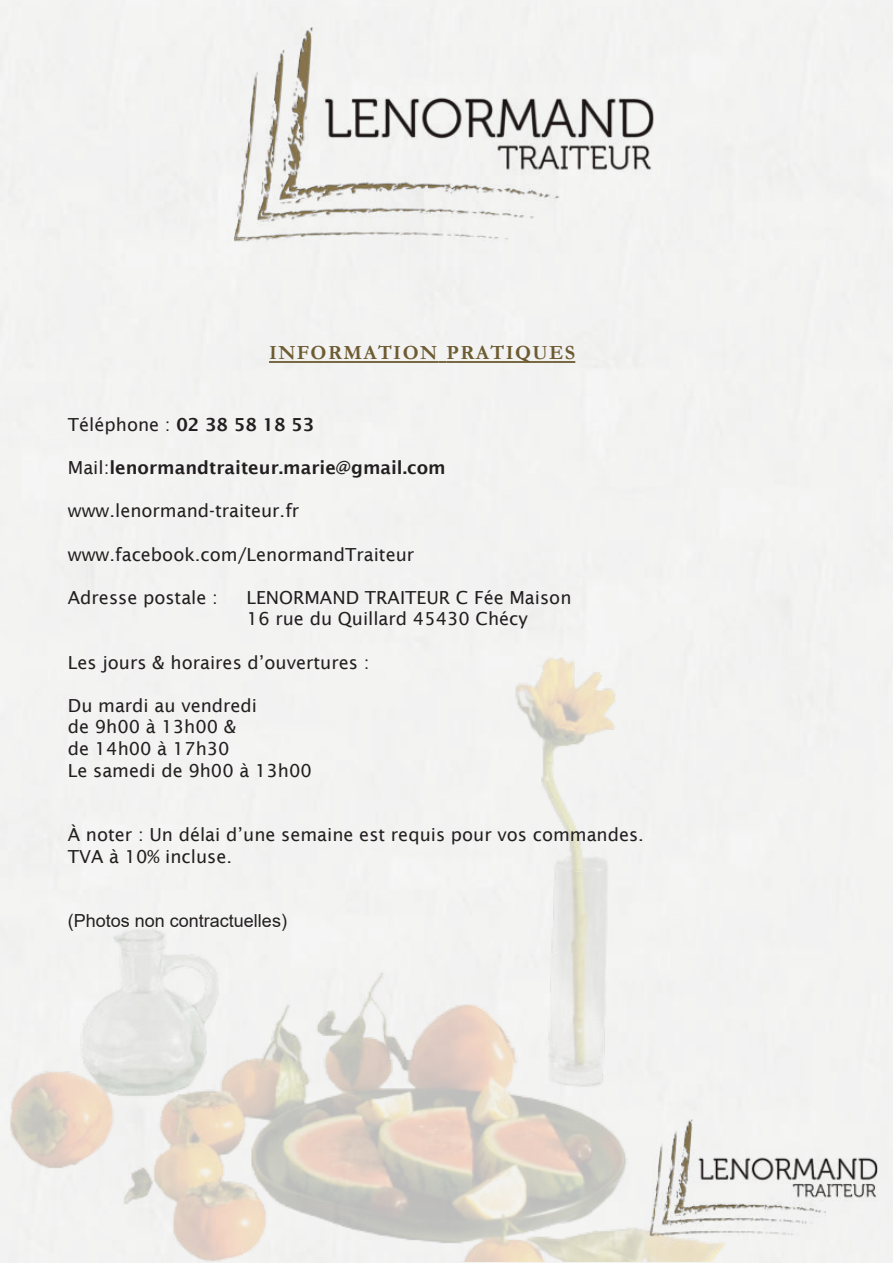
<style>
.page{position:relative;width:893px;height:1263px;background:#fff}
.page>*{position:absolute;margin:0;border:0;box-sizing:border-box;transform-origin:0 0}
.t1{font:700 20.25px "Garamond";letter-spacing:.065em;color:#6d5b31}
.t2{font:18px/21.6px "Lucida Sans";color:#231f20}
.t3{font:600 18px "Lucida Sans";color:#231f20}
.t4{font:18px "Arial";color:#231f20}
.s1{font-weight:600}
.s2{font-weight:400}
</style>
<div class="page">
<img style="left:0;top:288px;width:772px;height:974px">
<hr style="left:269px;top:361px;width:169px;height:2px;background:#6d5b31">
<svg style="left:438px;top:361px;width:9px;height:2px"></svg>
<hr style="left:447px;top:361px;width:128px;height:2px;background:#6d5b31">
<img style="left:643px;top:1106px;width:244px;height:154px">
<img style="left:222px;top:1px;width:450px;height:285px">
<p class="t1" style="left:269px;top:346px;width:308px">INFORMATION PRATIQUES</p>
<p class="t2" style="left:68px;top:415px;width:248px">Téléphone : <span class="s1">02 38 58 18 53</span></p>
<p class="t3" style="left:68px;top:460px;width:379px"><span class="s2">Mail:</span>lenormandtraiteur.marie@gmail.com</p>
<p class="t2" style="left:68px;top:501px;width:233px">www.lenormand-traiteur.fr</p>
<p class="t2" style="left:68px;top:545px;width:348px">www.facebook.com/LenormandTraiteur</p>
<p class="t2" style="left:68px;top:588px;width:152px">Adresse postale :</p>
<p class="t2" style="left:246px;top:588px;width:327px">LENORMAND TRAITEUR C Fée Maison<br>16 rue du Quillard 45430 Chécy</p>
<p class="t2" style="left:68px;top:653px;width:303px">Les jours &amp; horaires d’ouvertures :</p>
<p class="t2" style="left:68px;top:696px;width:245px">Du mardi au vendredi<br>de 9h00 à 13h00 &amp;<br>de 14h00 à 17h30<br>Le samedi de 9h00 à 13h00</p>
<p class="t2" style="left:68px;top:825px;width:578px">À noter : Un délai d’une semaine est requis pour vos commandes.<br>TVA à 10% incluse.</p>
<p class="t4" style="left:68px;top:914px;width:221px">(Photos non contractuelles)</p>
</div>
